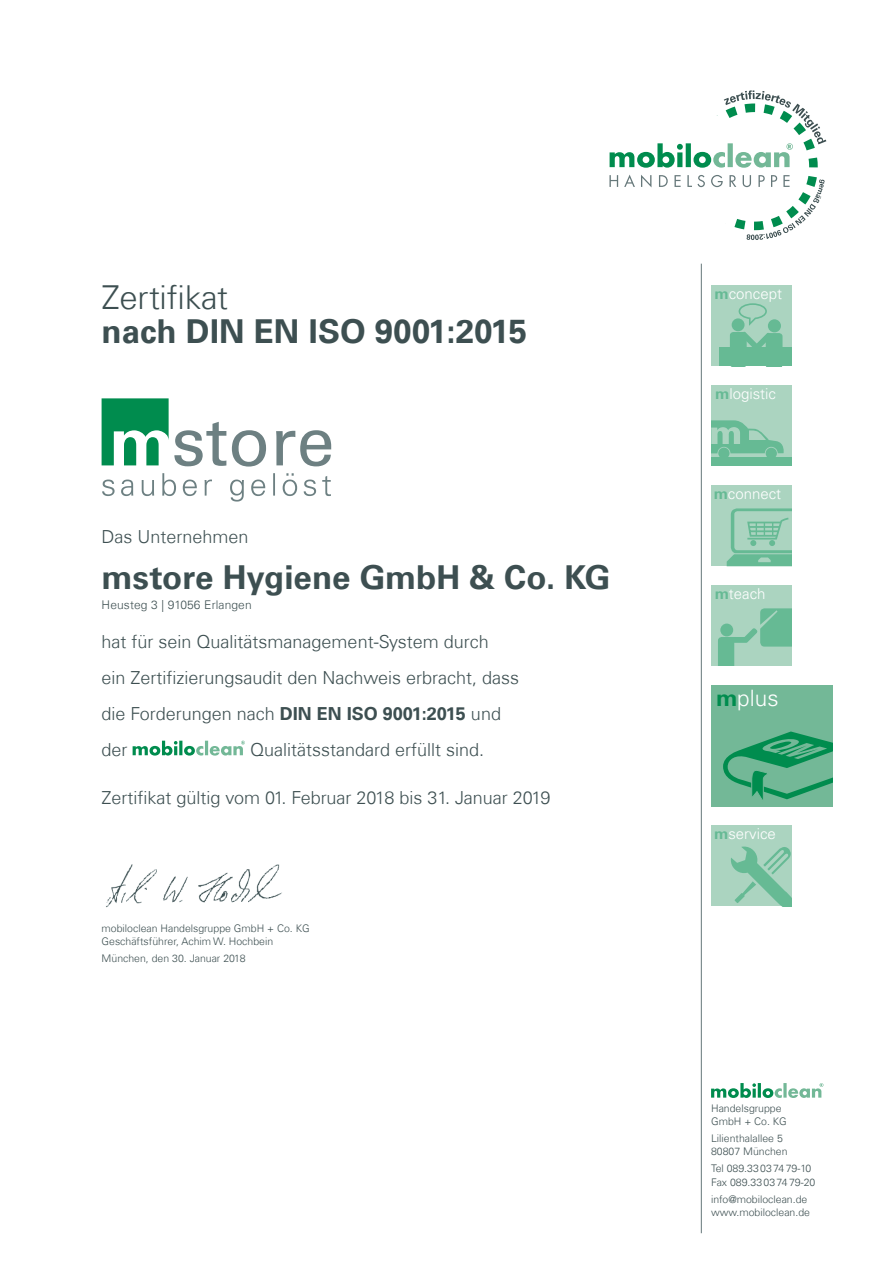
<style>
.page{position:relative;width:893px;height:1263px;background:#fff}
.page>*{position:absolute;margin:0;border:0;box-sizing:border-box;transform-origin:0 0}
.t1{font:700 33px "Univers Com 65";color:#3d4f51}
.t2{font:300 33px "Univers Com 45";letter-spacing:-.015em;color:#3d4f51}
.t3{font:300 22.5px "Univers";color:#fff}
.t4{font:300 18px/36px "Univers Com 45";color:#3d4f51}
.t5{font:300 15px "Univers";color:#fff}
.t6{font:300 12px "Univers Com 45";letter-spacing:.01em;color:#3d4f51}
.t7{font:300 10.5px/13.5px "Univers Com 45";color:#3d4f51}
.s1{font-family:"Univers Com 65";font-weight:700}
.s2{font-weight:700;color:#008c4e}
</style>
<div class="page">
<svg style="left:102px;top:473px;width:229px;height:29px"></svg>
<svg style="left:232px;top:430px;width:34px;height:37px"></svg>
<svg style="left:276px;top:430px;width:55px;height:36px"></svg>
<svg style="left:102px;top:398px;width:124px;height:68px"></svg>
<svg style="left:133px;top:741px;width:112px;height:15px"></svg>
<img style="left:106px;top:864px;width:176px;height:44px">
<svg style="left:609px;top:90px;width:217px;height:150px"></svg>
<hr style="left:701px;top:264px;width:1px;height:969px;background:#66787a">
<svg style="left:711px;top:1083px;width:112px;height:15px"></svg>
<div style="left:711px;top:285px;width:81px;height:81px;background:#abd4c0"></div>
<div style="left:719px;top:347px;width:73px;height:19px;background:#66ba94"></div>
<svg style="left:730px;top:303px;width:52px;height:44px"></svg>
<div style="left:711px;top:385px;width:81px;height:81px;background:#abd4c0"></div>
<div style="left:718px;top:448px;width:11px;height:11px;background:#66ba94;border-radius:50%"></div>
<div style="left:766px;top:448px;width:11px;height:11px;background:#66ba94;border-radius:50%"></div>
<div style="left:711px;top:458px;width:81px;height:8px;background:#66ba94"></div>
<svg style="left:711px;top:420px;width:73px;height:33px"></svg>
<div style="left:711px;top:685px;width:121px;height:121px;background:#73b897"></div>
<svg style="left:723px;top:731px;width:109px;height:69px"></svg>
<div style="left:711px;top:825px;width:81px;height:81px;background:#abd4c0"></div>
<svg style="left:731px;top:846px;width:61px;height:60px"></svg>
<div style="left:711px;top:585px;width:81px;height:81px;background:#abd4c0"></div>
<svg style="left:718px;top:608px;width:74px;height:58px"></svg>
<div style="left:711px;top:485px;width:81px;height:81px;background:#abd4c0"></div>
<svg style="left:727px;top:508px;width:65px;height:58px"></svg>
<hr style="left:733px;top:553px;width:59px;height:1px;background:#73b897">
<h1 class="t2" style="left:102px;top:278px;width:128px">Zertifikat</h1>
<h1 class="t1" style="left:102px;top:312px;width:427px">nach DIN EN ISO 9001:2015</h1>
<p class="t4" style="left:102px;top:518px;width:149px">Das Unternehmen</p>
<h1 class="t1" style="left:102px;top:558px;width:510px">mstore Hygiene GmbH &amp; Co. KG</h1>
<p class="t6" style="left:102px;top:597px;width:152px">Heusteg 3 | 91056 Erlangen</p>
<p class="t4" style="left:102px;top:623px;width:419px">hat für sein Qualitätsmanagement-System durch<br>ein Zertifizierungsaudit den Nachweis erbracht, dass die Forderungen nach <span class="s1">DIN EN ISO 9001:2015</span> und der</p>
<p class="t4" style="left:250px;top:731px;width:236px">Qualitätsstandard erfüllt sind.</p>
<p class="t4" style="left:102px;top:780px;width:450px">Zertifikat gültig vom 01. Februar 2018 bis 31. Januar 2019</p>
<p class="t7" style="left:102px;top:921px;width:210px">mobiloclean Handelsgruppe GmbH + Co. KG<br>Geschäftsführer, Achim W. Hochbein</p>
<p class="t7" style="left:102px;top:952px;width:145px">München, den 30. Januar 2018</p>
<p class="t5" style="left:715px;top:285px;width:69px"><span class="s2">m</span>concept</p>
<p class="t5" style="left:715px;top:385px;width:62px"><span class="s2">m</span>logistic</p>
<p class="t5" style="left:714px;top:485px;width:69px"><span class="s2">m</span>connect</p>
<p class="t5" style="left:715px;top:585px;width:52px"><span class="s2">m</span>teach</p>
<p class="t3" style="left:716px;top:684px;width:64px"><span class="s2">m</span>plus</p>
<p class="t5" style="left:714px;top:825px;width:63px"><span class="s2">m</span>service</p>
<p class="t7" style="left:711px;top:1101px;width:77px">Handelsgruppe<br>GmbH + Co. KG</p>
<p class="t7" style="left:711px;top:1131px;width:78px">Lilienthalallee 5<br>80807 München</p>
<p class="t7" style="left:711px;top:1162px;width:106px">Tel 089.33037479-10<br>Fax 089.33037479-20</p>
<p class="t7" style="left:711px;top:1192px;width:100px">info@mobiloclean.de www.mobiloclean.de</p>
</div>
